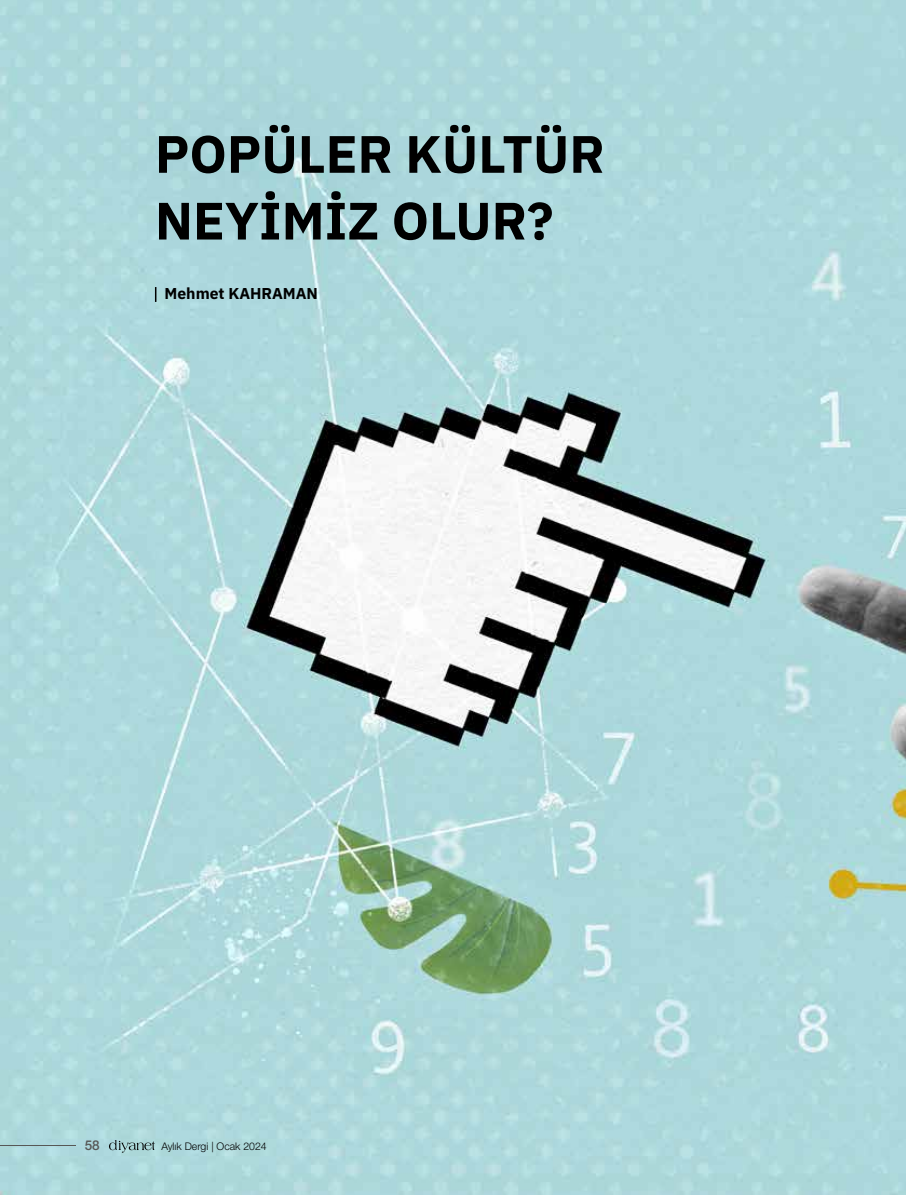
<style>
.page{position:relative;width:906px;height:1195px;background:#fff}
.page>*{position:absolute;margin:0;border:0;box-sizing:border-box;transform-origin:0 0}
.t1{font:700 52.5px/66.8px "IBM Plex Sans";color:#000}
.t2{font:700 15.75px "IBM Plex Sans";color:#000}
.t3{font:500 13.5px "Helvetica Neue LT Pro";color:#575756}
.t4{font:300 10.5px "Helvetica Neue LT Pro";color:#000}
</style>
<div class="page">
<img style="left:0;top:0;width:906px;height:1195px">
<svg style="left:155px;top:287px;width:1px;height:15px"></svg>
<hr style="left:0;top:1145px;width:75px;height:1px;background:#575756">
<svg style="left:109px;top:1140px;width:46px;height:13px"></svg>
<p class="t1" style="left:155px;top:116px;width:451px">POPÜLER KÜLTÜR<br>NEYİMİZ OLUR?</p>
<p class="t2" style="left:164px;top:281px;width:155px">Mehmet KAHRAMAN</p>
<p class="t3" style="left:85px;top:1137px;width:17px">58</p>
<p class="t4" style="left:161px;top:1139px;width:107px">Aylık Dergi | Ocak 2024</p>
</div>
